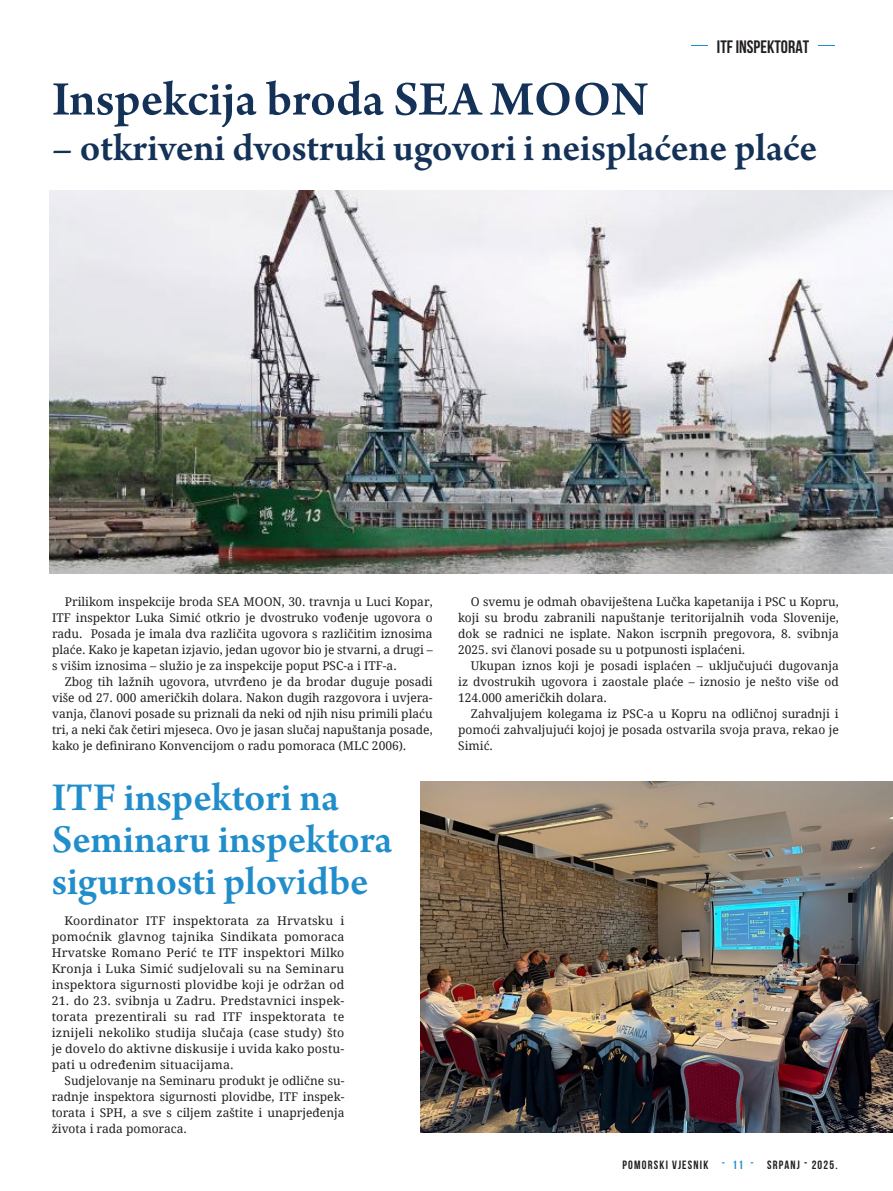
<style>
.page{position:relative;width:893px;height:1191px;background:#fff}
.page>*{position:absolute;margin:0;border:0;box-sizing:border-box;transform-origin:0 0}
.t1{font:600 51px "Arno Pro";color:#143257}
.t2{font:600 41.7px/42px "Arno Pro";color:#218ecb}
.t3{font:600 40.5px "Arno Pro";letter-spacing:-.005em;color:#143257}
.t4{font:700 18px "Bebas Neue";color:#231f20}
.t5{font:12px/15.9px "Droid Serif";color:#231f20;text-align:justify}
.t6{font:700 12px "Bebas Neue";letter-spacing:.1em;color:#231f20}
.s1{font-weight:300;color:#218ecb}
.s2{color:#218ecb}
</style>
<div class="page">
<img style="left:50px;top:191px;width:843px;height:383px">
<img style="left:421px;top:781px;width:472px;height:351px">
<h3 class="t4" style="left:688px;top:37px;width:151px"><span class="s1">-</span> ITF INSPEKTORAT <span class="s1">-</span></h3>
<h1 class="t1" style="left:52px;top:70px;width:597px">Inspekcija broda SEA MOON</h1>
<h3 class="t3" style="left:52px;top:124px;width:767px">– otkriveni dvostruki ugovori i neisplaćene plaće</h3>
<p class="t5" style="left:52px;top:593px;width:382px;text-indent:13px">Prilikom inspekcije broda SEA MOON, 30. travnja u Luci Kopar, ITF inspektor Luka Simić otkrio je dvostruko vođenje ugovora o radu. Posada je imala dva različita ugovora s različitim iznosima plaće. Kako je kapetan izjavio, jedan ugovor bio je stvarni, a drugi – s višim iznosima – služio je za inspekcije poput PSC-a i ITF-a.</p>
<p class="t5" style="left:52px;top:673px;width:382px;text-indent:13px">Zbog tih lažnih ugovora, utvrđeno je da brodar duguje posadi više od 27. 000 američkih dolara. Nakon dugih razgovora i uvjera&shy;vanja, članovi posade su priznali da neki od njih nisu primili plaću tri, a neki čak četiri mjeseca. Ovo je jasan slučaj napuštanja posade, kako je definirano Konvencijom o radu pomoraca (MLC 2006).</p>
<h2 class="t2" style="left:52px;top:778px;width:342px">ITF inspektori na<br>Seminaru inspektora sigurnosti plovidbe</h2>
<p class="t5" style="left:52px;top:912px;width:294px;text-indent:13px">Koordinator ITF inspektorata za Hrvatsku i pomoćnik glavnog tajnika Sindikata pomoraca Hrvatske Romano Perić te ITF inspektori Milko Kronja i Luka Simić sudjelovali su na Seminaru inspektora sigurnosti plovidbe koji je održan od</p>
<p class="t5" style="left:52px;top:992px;width:294px">21. do 23. svibnja u Zadru. Predstavnici inspek&shy;torata prezentirali su rad ITF inspektorata te iznijeli nekoliko studija slučaja (case study) što je dovelo do aktivne diskusije i uvida kako postu&shy;pati u određenim situacijama.</p>
<p class="t5" style="left:52px;top:1072px;width:294px;text-indent:13px">Sudjelovanje na Seminaru produkt je odlične su&shy;radnje inspektora sigurnosti plovidbe, ITF inspek&shy;torata i SPH, a sve s ciljem zaštite i unaprjeđenja života i rada pomoraca.</p>
<p class="t5" style="left:458px;top:593px;width:382px;text-indent:13px">O svemu je odmah obaviještena Lučka kapetanija i PSC u Kopru, koji su brodu zabranili napuštanje teritorijalnih voda Slovenije, dok se radnici ne isplate. Nakon iscrpnih pregovora, 8. svibnja 2025. svi članovi posade su u potpunosti isplaćeni.</p>
<p class="t5" style="left:458px;top:657px;width:382px;text-indent:13px">Ukupan iznos koji je posadi isplaćen – uključujući dugovanja iz dvostrukih ugovora i zaostale plaće – iznosio je nešto više od 124.000 američkih dolara.</p>
<p class="t5" style="left:458px;top:705px;width:382px;text-indent:13px">Zahvaljujem kolegama iz PSC-a u Kopru na odličnoj suradnji i pomoći zahvaljujući kojoj je posada ostvarila svoja prava, rekao je Simić.</p>
<p class="t6" style="left:622px;top:1157px;width:217px">POMORSKI VJESNIK <span class="s2">- 11 -</span> SRPANJ - 2025.</p>
</div>
